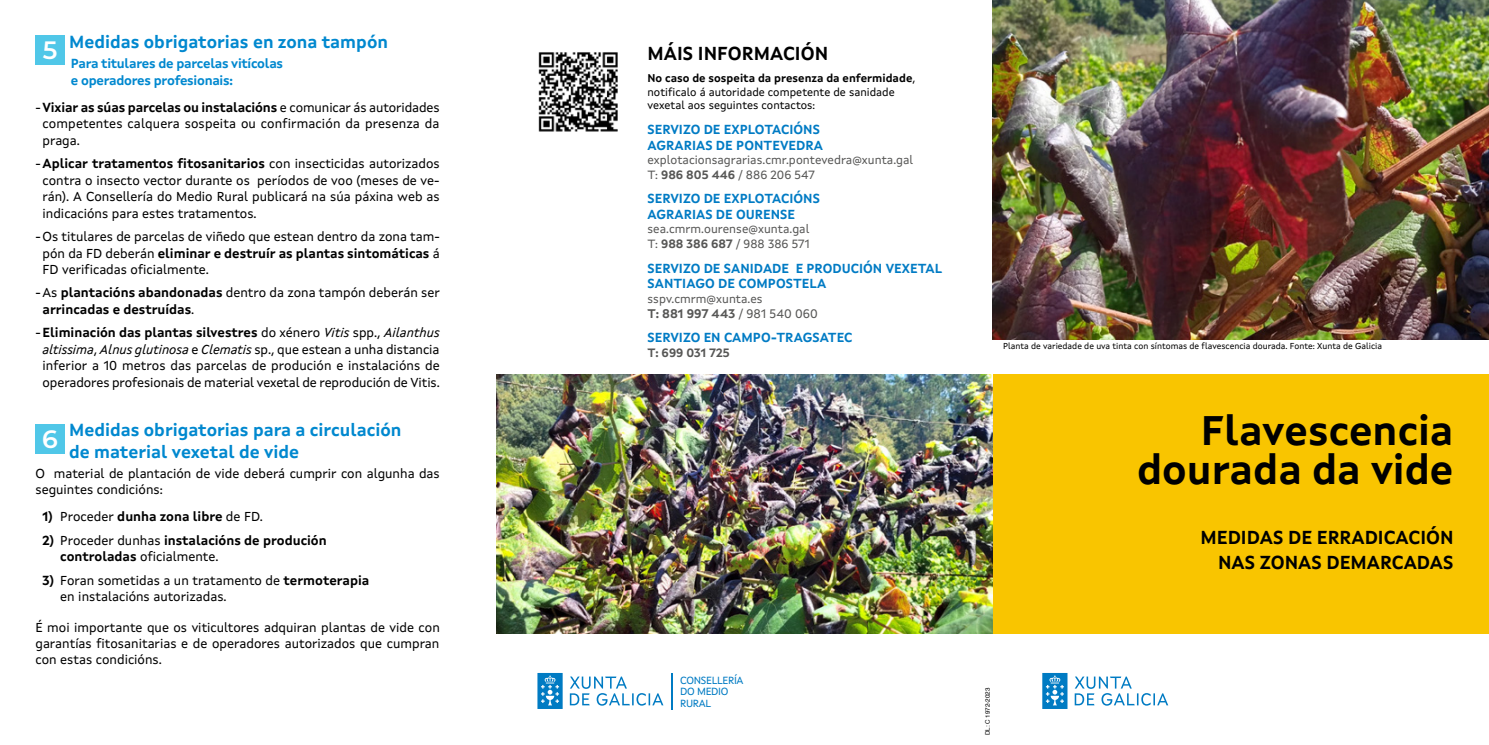
<style>
.page{position:relative;width:1489px;height:745px;background:#fff}
.page>*{position:absolute;margin:0;border:0;box-sizing:border-box;transform-origin:0 0}
.t1{font:700 41.25px/38.8px "Xunta Sans";color:#000;text-align:right}
.t2{font:600 25px "Montserrat";color:#fff}
.t3{font:700 18.75px/25px "Xunta Sans";color:#000;text-align:right}
.t4{font:700 17.5px/21.9px "Xunta Sans";color:#0088cf}
.t5{font:13.12px/16.4px "Xunta Sans";color:#000;text-align:justify}
.t6{font:700 13.12px/16.4px "Xunta Sans";color:#000}
.t7{font:700 13.12px/15.8px "Xunta Sans";color:#007bc4}
.t8{font:700 13.12px/16.4px "Xunta Sans";letter-spacing:-.02em;color:#0088cf}
.t9{font:700 12.5px "Xunta Sans";letter-spacing:.005em;color:#575756}
.t10{font:12.12px/14.5px "Xunta Sans";letter-spacing:.005em;color:#575756}
.t11{font:700 12.12px "Xunta Sans";color:#575756}
.t12{font:11.25px/13.5px "Xunta Sans";letter-spacing:.005em;color:#000}
.t13{font:10.5px/11.2px "Xunta Sans";letter-spacing:-.03em;color:#007bc3}
.t14{font:8.75px "Xunta Sans";color:#000}
.t15{font:6.25px "Helvetica";color:#000}
.s1{font-family:"Montserrat";font-weight:600;font-size:25px;color:#fff}
.s2{font-weight:700}
.s3{font-weight:400}
.s4{font-style:italic}
</style>
<div class="page">
<div style="left:992px;top:374px;width:496px;height:259px;background:#f9c500"></div>
<img style="left:992px;top:0;width:496px;height:339px">
<svg style="left:1042px;top:673px;width:126px;height:35px"></svg>
<svg style="left:537px;top:673px;width:126px;height:35px"></svg>
<div style="left:35px;top:35px;width:30px;height:30px;background:#50c7e8"></div>
<div style="left:35px;top:424px;width:30px;height:29px;background:#50c7e8"></div>
<img style="left:538px;top:52px;width:80px;height:80px">
<img style="left:496px;top:374px;width:496px;height:259px">
<hr style="left:671px;top:672px;width:1px;height:37px;background:#007bc3">
<h3 class="t4" style="left:43px;top:31px;width:347px"><span class="s1">5</span> Medidas obrigatorias en zona tampón</h3>
<p class="t8" style="left:71px;top:56px;width:214px">Para titulares de parcelas vitícolas e operadores profesionais:</p>
<p class="t5" style="left:43px;top:99px;width:398px;text-indent:-7px">-<span class="s2">Vixiar as súas parcelas ou instalacións</span> e comunicar ás autoridades competentes calquera sospeita ou confirmación da presenza da praga.</p>
<p class="t5" style="left:43px;top:155px;width:399px;text-indent:-7px">-<span class="s2">Aplicar tratamentos fitosanitarios</span> con insecticidas autorizados contra o insecto vector durante os períodos de voo (meses de ve&shy;rán). A Consellería do Medio Rural publicará na súa páxina web as indicacións para estes tratamentos.</p>
<p class="t5" style="left:43px;top:228px;width:399px;text-indent:-7px">-Os titulares de parcelas de viñedo que estean dentro da zona tam&shy;pón da FD deberán <span class="s2">eliminar e destruír as plantas sintomáticas</span> á FD verificadas oficialmente.</p>
<p class="t6" style="left:43px;top:284px;width:399px;text-indent:-7px"><span class="s3">-As</span> plantacións abandonadas <span class="s3">dentro da zona tampón deberán ser </span>arrincadas e destruídas<span class="s3">.</span></p>
<p class="t5" style="left:35px;top:324px;width:406px;text-align:center">-<span class="s2">Eliminación das plantas silvestres</span> do xénero <span class="s4">Vitis</span> spp., <span class="s4">Ailanthus altissima</span>, <span class="s4">Alnus glutinosa</span> e <span class="s4">Clematis</span> sp., que estean a unha distancia inferior a 10 metros das parcelas de produción e instalacións de operadores profesionais de material vexetal de reprodución de Vitis.</p>
<h2 class="t2" style="left:42px;top:420px;width:17px">6</h2>
<h3 class="t4" style="left:69px;top:418px;width:334px">Medidas obrigatorias para a circulación de material vexetal de vide</h3>
<p class="t5" style="left:35px;top:464px;width:406px">O material de plantación de vide deberá cumprir con algunha das seguintes condicións:</p>
<p class="t6" style="left:43px;top:508px;width:222px">1) <span class="s3">Proceder</span> dunha zona libre <span class="s3">de FD.</span></p>
<p class="t6" style="left:60px;top:531px;width:268px;text-indent:-18px">2) <span class="s3">Proceder dunhas</span> instalacións de produción controladas <span class="s3">oficialmente.</span></p>
<p class="t5" style="left:60px;top:571px;width:310px;text-indent:-18px"><span class="s2">3)</span> Foran sometidas a un tratamento de <span class="s2">termoterapia </span>en instalacións autorizadas.</p>
<p class="t5" style="left:35px;top:618px;width:406px">É moi importante que os viticultores adquiran plantas de vide con garantías fitosanitarias e de operadores autorizados que cumpran con estas condicións.</p>
<h3 class="t3" style="left:647px;top:41px;width:182px">MÁIS INFORMACIÓN</h3>
<p class="t12" style="left:647px;top:71px;width:269px"><span class="s2">No caso de sospeita da presenza da enfermidade</span>, notificalo á autoridade competente de sanidade vexetal aos seguintes contactos:</p>
<p class="t7" style="left:647px;top:121px;width:177px">SERVIZO DE EXPLOTACIÓNS<br>AGRARIAS DE PONTEVEDRA</p>
<p class="t10" style="left:647px;top:152px;width:267px">explotacionsagrarias.cmr.pontevedra@xunta.gal<br>T: <span class="s2">986 805 446</span> / 886 206 547</p>
<p class="t7" style="left:647px;top:190px;width:174px">SERVIZO DE EXPLOTACIÓNS<br>AGRARIAS DE OURENSE</p>
<p class="t10" style="left:647px;top:222px;width:164px">sea.cmrm.ourense@xunta.gal<br>T: <span class="s2">988 386 687</span> / 988 386 571</p>
<p class="t7" style="left:647px;top:260px;width:296px">SERVIZO DE SANIDADE E PRODUCIÓN VEXETAL<br>SANTIAGO DE COMPOSTELA</p>
<p class="t10" style="left:647px;top:291px;width:117px">sspv.cmrm@xunta.es</p>
<p class="t9" style="left:647px;top:305px;width:172px">T: 881 997 443 <span class="s3">/ 981 540 060</span></p>
<p class="t7" style="left:647px;top:329px;width:206px">SERVIZO EN CAMPO-TRAGSATEC</p>
<p class="t11" style="left:647px;top:345px;width:84px">T: 699 031 725</p>
<p class="t13" style="left:680px;top:674px;width:65px">CONSELLERÍA<br>DO MEDIO<br>RURAL</p>
<p class="t14" style="left:1003px;top:340px;width:380px">Planta de variedade de uva tinta con síntomas de flavescencia dourada. Fonte: Xunta de Galicia</p>
<h1 class="t1" style="left:1136px;top:411px;width:318px">Flavescencia dourada da vide</h1>
<h3 class="t3" style="left:1200px;top:524px;width:254px">MEDIDAS DE ERRADICACIÓN<br>NAS ZONAS DEMARCADAS</h3>
<p class="t15" style="left:982px;top:735px;width:49px;rotate:-90deg">DL: C 1972-2023</p>
</div>
